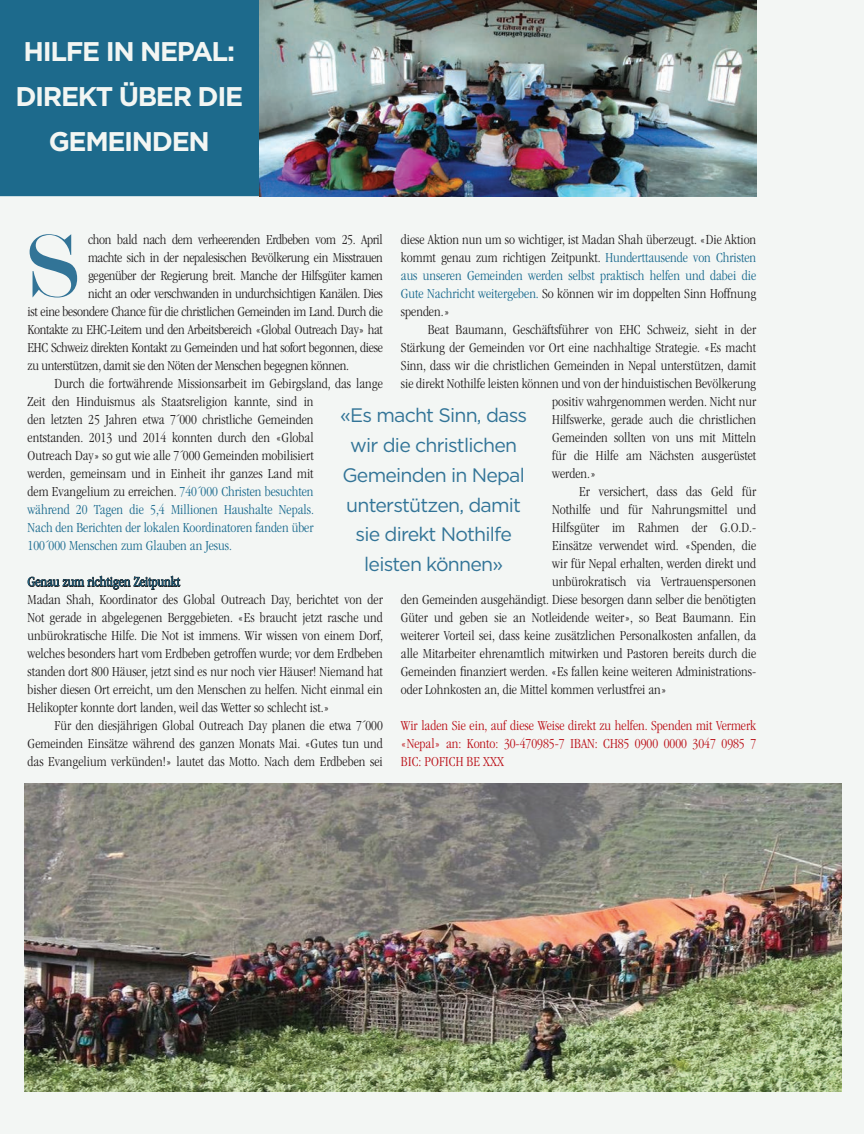
<style>
.page{position:relative;width:864px;height:1134px;background:#f3f6f4}
.page>*{position:absolute;margin:0;border:0;box-sizing:border-box;transform-origin:0 0}
.t1{font:95.55px "Modern";color:#327497;scale:1.05 1}
.t2{font:700 27px/45px "Gotham";letter-spacing:-.05em;color:#f3f6f3;text-align:center}
.t3{font:19.5px/30px "Gotham";letter-spacing:-.04em;color:#327497;text-align:center}
.t4{font:300 condensed 14.25px/18px "ITC Garamond Std";color:#231f20;text-align:justify}
.t5{font:300 condensed 14.25px "ITC Garamond Std";letter-spacing:-.02em;color:#231f20}
.t6{font:300 condensed 14.25px "ITC Garamond Std";color:#1b6b8f}
.t7{font:300 condensed 14.25px/18px "ITC Garamond Std";color:#bb1018;text-align:justify}
.s1{color:#1b6b8f}
</style>
<div class="page">
<svg style="left:28px;top:575px;width:153px;height:15px"></svg>
<div style="left:0;top:0;width:259px;height:196px;background:#1d6a8c"></div>
<img style="left:25px;top:784px;width:816px;height:307px">
<img style="left:259px;top:0;width:497px;height:196px">
<h2 class="t2" style="left:15px;top:29px;width:229px">HILFE IN NEPAL:<br>DIREKT ÜBER DIE<br>GEMEINDEN</h2>
<p class="t4" style="left:401px;top:231px;width:357px">diese Aktion nun um so wichtiger, ist Madan Shah überzeugt. «Die Aktion kommt genau zum richtigen Zeitpunkt. <span class="s1">Hunderttausende von Christen aus unseren Gemeinden werden selbst praktisch helfen und dabei die Gute Nachricht weitergeben.</span> So können wir im doppelten Sinn Hoffnung spenden.»</p>
<p class="t4" style="left:428px;top:321px;width:330px">Beat Baumann, Geschäftsführer von EHC Schweiz, sieht in der</p>
<p class="t4" style="left:401px;top:339px;width:357px">Stärkung der Gemeinden vor Ort eine nachhaltige Strategie. «Es macht</p>
<p class="t4" style="left:401px;top:357px;width:357px">Sinn, dass wir die christlichen Gemeinden in Nepal unterstützen, damit</p>
<p class="t4" style="left:401px;top:375px;width:357px">sie direkt Nothilfe leisten können und von der hinduistischen Bevölkerung</p>
<p class="t4" style="left:552px;top:393px;width:205px">positiv wahrgenommen werden. Nicht nur</p>
<p class="t4" style="left:552px;top:411px;width:205px">Hilfswerke, gerade auch die christlichen</p>
<p class="t4" style="left:552px;top:429px;width:205px">Gemeinden sollten von uns mit Mitteln</p>
<p class="t4" style="left:552px;top:447px;width:205px">für die Hilfe am Nächsten ausgerüstet</p>
<p class="t4" style="left:552px;top:465px;width:45px">werden.»</p>
<p class="t4" style="left:579px;top:483px;width:178px">Er versichert, dass das Geld für</p>
<p class="t4" style="left:552px;top:501px;width:205px">Nothilfe und für Nahrungsmittel und</p>
<p class="t4" style="left:552px;top:519px;width:205px">Hilfsgüter im Rahmen der G.O.D.-</p>
<p class="t4" style="left:552px;top:537px;width:205px">Einsätze verwendet wird. «Spenden, die</p>
<p class="t4" style="left:552px;top:555px;width:205px">wir für Nepal erhalten, werden direkt und</p>
<p class="t4" style="left:552px;top:573px;width:205px">unbürokratisch via Vertrauenspersonen</p>
<p class="t4" style="left:401px;top:591px;width:357px">den Gemeinden ausgehändigt. Diese besorgen dann selber die benötigten</p>
<p class="t4" style="left:401px;top:609px;width:357px">Güter und geben sie an Notleidende weiter», so Beat Baumann. Ein</p>
<p class="t4" style="left:401px;top:627px;width:357px">weiterer Vorteil sei, dass keine zusätzlichen Personalkosten anfallen, da</p>
<p class="t4" style="left:401px;top:645px;width:357px">alle Mitarbeiter ehrenamtlich mitwirken und Pastoren bereits durch die</p>
<p class="t4" style="left:401px;top:663px;width:357px">Gemeinden nanziert werden. «Es fallen keine weiteren Administrations-</p>
<p class="t4" style="left:401px;top:681px;width:267px">oder Lohnkosten an, die Mittel kommen verlustfrei an»</p>
<p class="t7" style="left:401px;top:717px;width:357px">Wir laden Sie ein, auf diese Weise direkt zu helfen. Spenden mit Vermerk «Nepal» an: Konto: 30-470985-7 IBAN: CH85 0900 0000 3047 0985 7<br>BIC: POFICH BE XXX</p>
<p class="t5" style="left:88px;top:232px;width:296px">chon bald nach dem verheerenden Erdbeben vom 25. April</p>
<p class="t5" style="left:88px;top:250px;width:296px">machte sich in der nepalesischen Bevölkerung ein Misstrauen</p>
<p class="t5" style="left:88px;top:268px;width:296px">gegenüber der Regierung breit. Manche der Hilfsgüter kamen</p>
<p class="t5" style="left:88px;top:286px;width:296px">nicht an oder verschwanden in undurchsichtigen Kanälen. Dies</p>
<p class="t5" style="left:28px;top:304px;width:357px">ist eine besondere Chance für die christlichen Gemeinden im Land. Durch die</p>
<p class="t5" style="left:28px;top:322px;width:357px">Kontakte zu EHC-Leitern und den Arbeitsbereich «Global Outreach Day» hat</p>
<p class="t5" style="left:28px;top:340px;width:357px">EHC Schweiz direkten Kontakt zu Gemeinden und hat sofort begonnen, diese</p>
<p class="t5" style="left:28px;top:358px;width:323px">zu unterstützen, damit sie den Nöten der Menschen begegnen können.</p>
<p class="t4" style="left:55px;top:375px;width:330px">Durch die fortwährende Missionsarbeit im Gebirgsland, das lange</p>
<p class="t4" style="left:28px;top:393px;width:288px">Zeit den Hinduismus als Staatsreligion kannte, sind in</p>
<p class="t4" style="left:28px;top:411px;width:288px">den letzten 25 Jahren etwa 7´000 christliche Gemeinden</p>
<p class="t4" style="left:28px;top:429px;width:287px">entstanden. 2013 und 2014 konnten durch den «Global</p>
<p class="t4" style="left:28px;top:447px;width:288px">Outreach Day» so gut wie alle 7´000 Gemeinden mobilisiert</p>
<p class="t4" style="left:28px;top:465px;width:288px">werden, gemeinsam und in Einheit ihr ganzes Land mit</p>
<p class="t4" style="left:28px;top:483px;width:287px">dem Evangelium zu erreichen. <span class="s1">740´000 Christen besuchten</span></p>
<p class="t6" style="left:28px;top:502px;width:288px">während 20 Tagen die 5,4 Millionen Haushalte Nepals.</p>
<p class="t6" style="left:28px;top:520px;width:288px">Nach den Berichten der lokalen Koordinatoren fanden über</p>
<p class="t6" style="left:28px;top:538px;width:206px">100´000 Menschen zum Glauben an Jesus.</p>
<p class="t6" style="left:28px;top:574px;width:154px">Genau zum richtigen Zeitpunkt</p>
<p class="t4" style="left:28px;top:591px;width:357px">Madan Shah, Koordinator des Global Outreach Day, berichtet von der Not gerade in abgelegenen Berggebieten. «Es braucht jetzt rasche und unbürokratische Hilfe. Die Not ist immens. Wir wissen von einem Dorf, welches besonders hart vom Erdbeben getroffen wurde; vor dem Erdbeben standen dort 800 Häuser, jetzt sind es nur noch vier Häuser! Niemand hat bisher diesen Ort erreicht, um den Menschen zu helfen. Nicht einmal ein Helikopter konnte dort landen, weil das Wetter so schlecht ist.»</p>
<p class="t4" style="left:28px;top:717px;width:357px;text-indent:27px">Für den diesjährigen Global Outreach Day planen die etwa 7´000<br>Gemeinden Einsätze während des ganzen Monats Mai. «Gutes tun und das Evangelium verkünden!» lautet das Motto. Nach dem Erdbeben sei</p>
<h1 class="t1" style="left:28px;top:219px;width:52px">S</h1>
<h3 class="t3" style="left:340px;top:399px;width:188px">«Es macht Sinn, dass wir die christlichen<br>Gemeinden in Nepal unterstützen, damit sie direkt Nothilfe leisten können»</h3>
</div>
